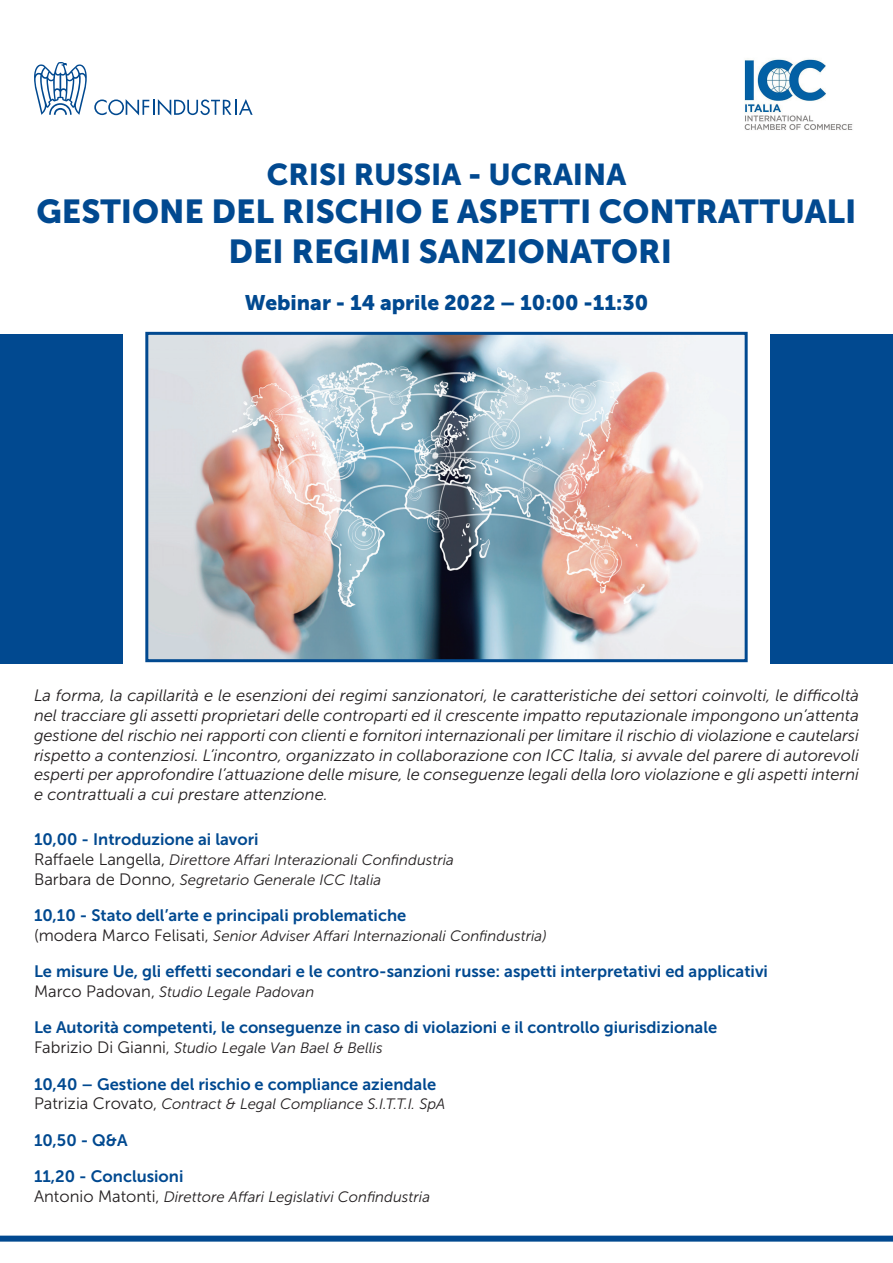
<style>
.page{position:relative;width:893px;height:1263px;background:#fff}
.page>*{position:absolute;margin:0;border:0;box-sizing:border-box;transform-origin:0 0}
.t1{font:33px/39.6px "Museo Sans 900";color:#014990;text-align:center}
.t2{font:30px "Museo Sans 900";color:#014990}
.t3{font:21px "Museo Sans 900";color:#014990}
.t4{font:italic 16.5px/19.8px "Museo Sans 300";color:#231f20;text-align:justify}
.t5{font:16.5px/36.3px "Museo Sans 700";color:#014990}
.t6{font:italic 15px/19.8px "Museo Sans 300";color:#231f20}
.s1{font-style:normal;font-size:16.5px}
</style>
<div class="page">
<img style="left:149px;top:336px;width:595px;height:322px">
<div style="left:145px;top:332px;width:603px;height:330px;border:3px solid #014990"></div>
<svg style="left:34px;top:62px;width:53px;height:53px"></svg>
<svg style="left:94px;top:99px;width:159px;height:16px"></svg>
<img style="left:744px;top:59px;width:109px;height:71px">
<div style="left:0;top:334px;width:123px;height:329px;background:#014990"></div>
<div style="left:771px;top:334px;width:122px;height:329px;background:#014990"></div>
<div style="left:0;top:1235px;width:893px;height:6px;background:#014990"></div>
<h2 class="t2" style="left:267px;top:157px;width:361px">CRISI RUSSIA - UCRAINA</h2>
<h1 class="t1" style="left:37px;top:192px;width:821px">GESTIONE DEL RISCHIO E ASPETTI CONTRATTUALI<br>DEI REGIMI SANZIONATORI</h1>
<p class="t3" style="left:245px;top:291px;width:405px">Webinar - 14 aprile 2022 – 10:00 -11:30</p>
<p class="t4" style="left:34px;top:687px;width:827px">La forma, la capillarità e le esenzioni dei regimi sanzionatori, le caratteristiche dei settori coinvolti, le difficoltà nel tracciare gli assetti proprietari delle controparti ed il crescente impatto reputazionale impongono un’attenta gestione del rischio nei rapporti con clienti e fornitori internazionali per limitare il rischio di violazione e cautelarsi rispetto a contenziosi. L’incontro, organizzato in collaborazione con ICC Italia, si avvale del parere di autorevoli esperti per approfondire l’attuazione delle misure, le conseguenze legali della loro violazione e gli aspetti interni e contrattuali a cui prestare attenzione.</p>
<p class="t5" style="left:34px;top:823px;width:226px">10,00 - Introduzione ai lavori</p>
<p class="t6" style="left:34px;top:851px;width:422px"><span class="s1">Raffaele Langella,</span> Direttore Affari Interazionali Confindustria<br><span class="s1">Barbara de Donno,</span> Segretario Generale ICC Italia</p>
<p class="t5" style="left:34px;top:899px;width:374px">10,10 - Stato dell’arte e principali problematiche</p>
<p class="t6" style="left:34px;top:927px;width:514px"><span class="s1">(modera Marco Felisati,</span> Senior Adviser Affari Internazionali Confindustria)</p>
<p class="t5" style="left:34px;top:955px;width:735px">Le misure Ue, gli effetti secondari e le contro-sanzioni russe: aspetti interpretativi ed applicativi</p>
<p class="t6" style="left:34px;top:983px;width:282px"><span class="s1">Marco Padovan,</span> Studio Legale Padovan</p>
<p class="t5" style="left:34px;top:1011px;width:685px">Le Autorità competenti, le conseguenze in caso di violazioni e il controllo giurisdizionale</p>
<p class="t6" style="left:34px;top:1039px;width:350px"><span class="s1">Fabrizio Di Gianni,</span> Studio Legale Van Bael &amp; Bellis</p>
<p class="t5" style="left:34px;top:1067px;width:404px">10,40 – Gestione del rischio e compliance aziendale</p>
<p class="t6" style="left:34px;top:1095px;width:413px"><span class="s1">Patrizia Crovato,</span> Contract &amp; Legal Compliance S.I.T.T.I. SpA</p>
<p class="t5" style="left:34px;top:1123px;width:151px">10,50 - Q&amp;A<br>11,20 - Conclusioni</p>
<p class="t6" style="left:34px;top:1188px;width:398px"><span class="s1">Antonio Matonti,</span> Direttore Affari Legislativi Confindustria</p>
</div>
